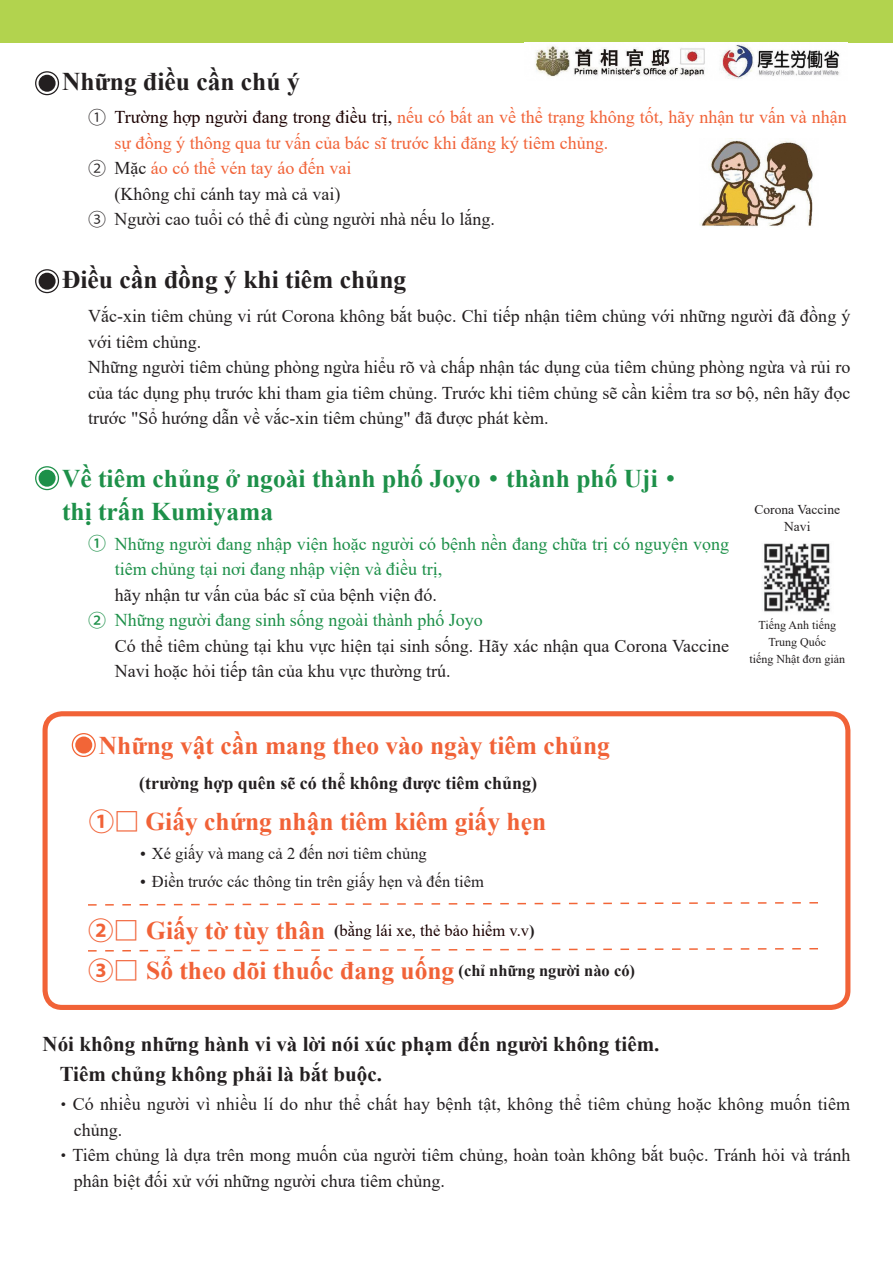
<style>
.page{position:relative;width:893px;height:1263px;background:#fff}
.page>*{position:absolute;margin:0;border:0;box-sizing:border-box;transform-origin:0 0}
.t1{font:700 25.5px "Times New Roman";color:#f16237}
.t2{font:700 25.5px/33px "Times New Roman";color:#1d9049}
.t3{font:700 25.5px "Times New Roman";color:#231f20}
.t4{font:700 25.5px "Koz Go Std";color:#f16237}
.t5{font:700 21px/29.7px "Times New Roman";color:#231f20}
.t6{font:18px/25.5px "Times New Roman";color:#231f20}
.t7{font:18px/25.5px "Times New Roman";color:#f16237}
.t8{font:18px/25.5px "Times New Roman";color:#1d9049}
.t9{font:700 18px "Times New Roman";color:#231f20}
.t10{font:18px "Koz Go Std";color:#231f20}
.t11{font:500 18px "Koz Go Std";color:#1d9049}
.t12{font:16.5px/27.6px "Times New Roman";color:#231f20}
.t13{font:16.5px "Times New Roman";color:#1b0000}
.t14{font:13.5px/17px "Times New Roman";color:#231f20;text-align:center}
.t15{font:12px/17px "Times New Roman";color:#231f20;text-align:center}
.s1{color:#1b0000}
.s2{color:#231f20}
.s3{font-family:"Koz Go Std"}
.s4{font-family:"Koz Go Std";font-weight:700}
.s5{font-weight:700;font-size:25.5px;color:#f16237}
.s6{font-weight:700;color:#231f20}
.s7{font-size:16.5px;color:#231f20}
</style>
<div class="page">
<div style="left:43px;top:711px;width:807px;height:299px;border:5px solid #f16237;border-radius:17px"></div>
<div style="left:35px;top:269px;width:24px;height:24px;border:1px solid #231f20;border-radius:50%"></div>
<div style="left:39px;top:273px;width:17px;height:17px;background:#231f20;border-radius:50%"></div>
<div style="left:0;top:0;width:893px;height:42px;background:#b2d34e"></div>
<img style="left:762px;top:543px;width:69px;height:69px">
<img style="left:535px;top:44px;width:305px;height:35px">
<div style="left:35px;top:71px;width:24px;height:24px;border:1px solid #231f20;border-radius:50%"></div>
<div style="left:39px;top:75px;width:17px;height:17px;background:#231f20;border-radius:50%"></div>
<img style="left:701px;top:138px;width:112px;height:89px">
<div style="left:35px;top:466px;width:24px;height:24px;border:1px solid #1d9049;border-radius:50%"></div>
<div style="left:39px;top:470px;width:17px;height:17px;background:#1d9049;border-radius:50%"></div>
<svg style="left:88px;top:902px;width:730px;height:4px"></svg>
<svg style="left:88px;top:948px;width:730px;height:4px"></svg>
<div style="left:72px;top:733px;width:24px;height:24px;border:1px solid #f26537;border-radius:50%"></div>
<div style="left:75px;top:736px;width:17px;height:17px;background:#f26537;border-radius:50%"></div>
<h1 class="t3" style="left:62px;top:63px;width:239px">Những điều cần chú ý</h1>
<p class="t7" style="left:114px;top:104px;width:734px"><span class="s1">Trường hợp người đang trong điều trị,</span> nếu có bất an về thể trạng không tốt, hãy nhận tư vấn và nhận sự đồng ý thông qua tư vấn của bác sĩ trước khi đăng ký tiêm chủng.<br><span class="s2">Mặc</span> áo có thể vén tay áo đến vai<br><span class="s2">(Không chỉ cánh tay mà cả vai)<br>Người cao tuổi có thể đi cùng người nhà nếu lo lắng.</span></p>
<p class="t10" style="left:88px;top:106px;width:19px">①</p>
<p class="t10" style="left:88px;top:158px;width:19px">②</p>
<p class="t10" style="left:88px;top:209px;width:19px">③</p>
<h1 class="t3" style="left:62px;top:261px;width:346px">Điều cần đồng ý khi tiêm chủng</h1>
<p class="t6" style="left:88px;top:303px;width:764px">Vắc-xin tiêm chủng vi rút Corona không bắt buộc. Chỉ tiếp nhận tiêm chủng với những người đã đồng ý với tiêm chủng.<br>Những người tiêm chủng phòng ngừa hiểu rõ và chấp nhận tác dụng của tiêm chủng phòng ngừa và rủi ro của tác dụng phụ trước khi tham gia tiêm chủng. Trước khi tiêm chủng sẽ cần kiểm tra sơ bộ, nên hãy đọc trước "Sổ hướng dẫn về vắc-xin tiêm chủng" đã được phát kèm.</p>
<h1 class="t2" style="left:62px;top:461px;width:623px">Về tiêm chủng ở ngoài thành phố Joyo <span class="s3">・</span>thành phố Uji <span class="s3">・</span>thị trấn Kumiyama</h1>
<p class="t11" style="left:88px;top:532px;width:19px">①</p>
<p class="t8" style="left:115px;top:530px;width:616px">Những người đang nhập viện hoặc người có bệnh nền đang chữa trị có nguyện vọng tiêm chủng tại nơi đang nhập viện và điều trị,</p>
<p class="t6" style="left:115px;top:581px;width:324px">hãy nhận tư vấn của bác sĩ của bệnh viện đó.</p>
<p class="t8" style="left:115px;top:607px;width:370px">Những người đang sinh sống ngoài thành phố Joyo</p>
<p class="t6" style="left:115px;top:632px;width:616px">Có thể tiêm chủng tại khu vực hiện tại sinh sống. Hãy xác nhận qua Corona Vaccine<br>Navi hoặc hỏi tiếp tân của khu vực thường trú.</p>
<p class="t11" style="left:88px;top:609px;width:19px">②</p>
<h1 class="t1" style="left:99px;top:727px;width:513px">Những vật cần mang theo vào ngày tiêm chủng</h1>
<p class="t9" style="left:139px;top:770px;width:400px">(trường hợp quên sẽ có thể không được tiêm chủng)</p>
<h1 class="t1" style="left:89px;top:803px;width:459px"><span class="s3">①□</span> Giấy chứng nhận tiêm kiêm giấy hẹn</h1>
<p class="t12" style="left:135px;top:839px;width:350px"><span class="s4">・</span>Xé giấy và mang cả 2 đến nơi tiêm chủng<br><span class="s4">・</span>Điền trước các thông tin trên giấy hẹn và đến tiêm</p>
<p class="t13" style="left:146px;top:919px;width:390px"><span class="s5">Giấy tờ tùy thân</span> <span class="s6">(</span>bằng lái xe, thẻ bảo hiểm v.v<span class="s6">)</span></p>
<h1 class="t1" style="left:88px;top:952px;width:549px"><span class="s3">③□</span> Sổ theo dõi thuốc đang uống <span class="s7">(chỉ những người nào có)</span></h1>
<h1 class="t4" style="left:88px;top:914px;width:53px">②□</h1>
<p class="t14" style="left:754px;top:500px;width:87px">Corona Vaccine<br>Navi</p>
<p class="t15" style="left:750px;top:616px;width:97px">Tiếng Anh tiếng<br>Trung Quốc<br>tiếng Nhật đơn giản</p>
<p class="t5" style="left:60px;top:1028px;width:601px;text-indent:-17px">Nói không những hành vi và lời nói xúc phạm đến người không tiêm.<br>Tiêm chủng không phải là bắt buộc.</p>
<p class="t6" style="left:55px;top:1091px;width:797px"><span class="s3">・</span>Có nhiều người vì nhiều lí do như thể chất hay bệnh tật, không thể tiêm chủng hoặc không muốn tiêm</p>
<p class="t6" style="left:74px;top:1116px;width:50px">chủng.</p>
<p class="t6" style="left:55px;top:1142px;width:797px"><span class="s3">・</span>Tiêm chủng là dựa trên mong muốn của người tiêm chủng, hoàn toàn không bắt buộc. Tránh hỏi và tránh</p>
<p class="t6" style="left:74px;top:1167px;width:373px">phân biệt đối xử với những người chưa tiêm chủng.</p>
</div>
